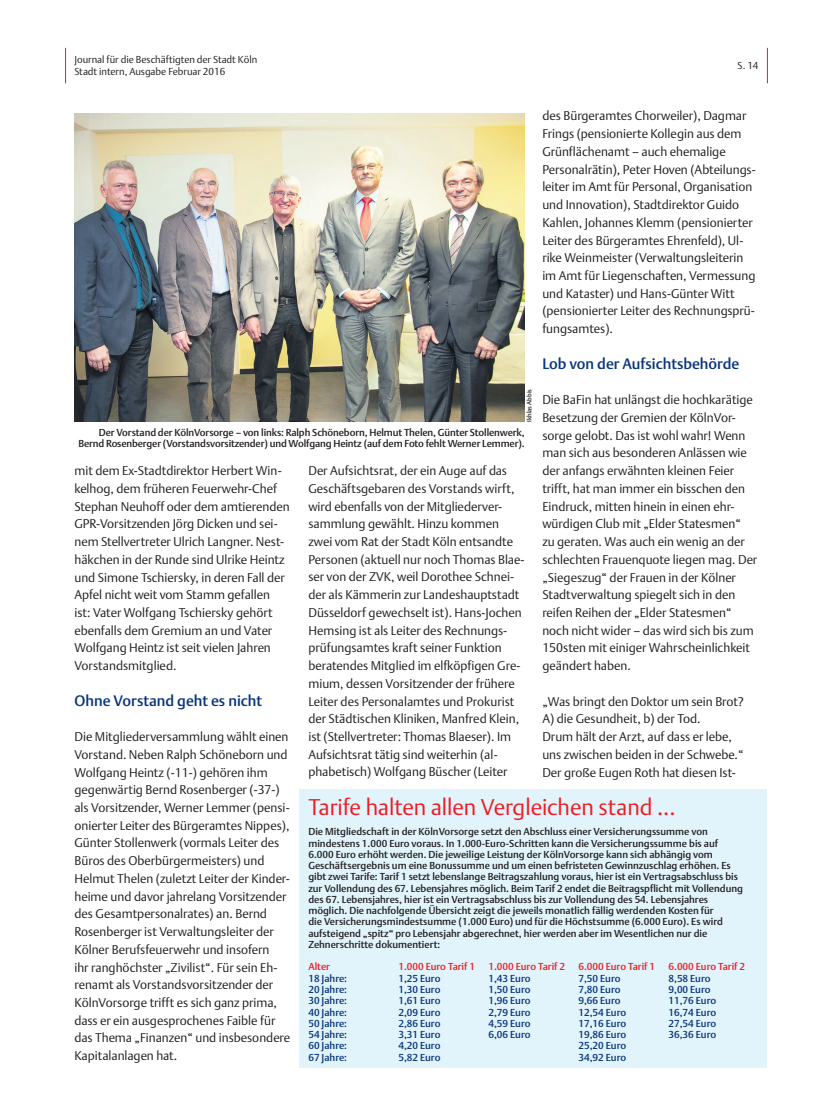
<style>
.page{position:relative;width:833px;height:1117px;background:#fff}
.page>*{position:absolute;margin:0;border:0;box-sizing:border-box;transform-origin:0 0}
.t1{font:22.5px "DTL Argo T Light";color:#ee1d23}
.t2{font:15px "DTL Argo T Medium";color:#08357c}
.t3{font:12.5px/17.8px "DTL Argo T Light";color:#231f20}
.t4{font:10px/11.2px "DTL Argo T Medium";color:#231f20}
.t5{font:10px "DTL Argo T Medium";color:#08357c}
.t6{font:10px/12px "DTL Argo T Light";color:#231f20}
.t7{font:10px "DTL Argo T Medium";color:#ee1d23}
.t8{font:6.25px "DTL Argo T Medium";color:#231f20}
</style>
<div class="page">
<hr style="left:767px;top:48px;width:1px;height:35px;background:#ee1d23">
<hr style="left:65px;top:48px;width:1px;height:35px;background:#ee1d23">
<img style="left:74px;top:113px;width:450px;height:309px">
<div style="left:299px;top:788px;width:468px;height:279px;background:#e1f4fc"></div>
<p class="t6" style="left:74px;top:53px;width:184px">Journal für die Beschäftigten der Stadt Köln<br>Stadt intern, Ausgabe Februar 2016</p>
<p class="t6" style="left:737px;top:59px;width:22px">S. 14</p>
<p class="t3" style="left:542px;top:107px;width:215px">des Bürgeramtes Chorweiler), Dagmar Frings (pensionierte Kollegin aus dem Grünflächenamt – auch ehemalige Personalrätin), Peter Hoven (Abteilungs&shy;leiter im Amt für Personal, Organisation und Innovation), Stadtdirektor Guido Kahlen, Johannes Klemm (pensionierter Leiter des Bürgeramtes Ehrenfeld), Ul&shy;rike Weinmeister (Verwaltungsleiterin im Amt für Liegenschaften, Vermessung und Kataster) und Hans-Günter Witt (pensionierter Leiter des Rechnungsprü&shy;fungsamtes).</p>
<p class="t2" style="left:542px;top:354px;width:199px">Lob von der Aufsichtsbehörde</p>
<p class="t3" style="left:542px;top:391px;width:216px">Die BaFin hat unlängst die hochkarätige Besetzung der Gremien der KölnVor&shy;sorge gelobt. Das ist wohl wahr! Wenn man sich aus besonderen Anlässen wie der anfangs erwähnten kleinen Feier trifft, hat man immer ein bisschen den Eindruck, mitten hinein in einen ehr&shy;würdigen Club mit „Elder Statesmen“<br>zu geraten. Was auch ein wenig an der schlechten Frauenquote liegen mag. Der „Siegeszug“ der Frauen in der Kölner Stadtverwaltung spiegelt sich in den reifen Reihen der „Elder Statesmen“ noch nicht wider – das wird sich bis zum 150sten mit einiger Wahrscheinlichkeit geändert haben.</p>
<p class="t3" style="left:542px;top:692px;width:203px">„Was bringt den Doktor um sein Brot?<br>A) die Gesundheit, b) der Tod.<br>Drum hält der Arzt, auf dass er lebe, uns zwischen beiden in der Schwebe.“ Der große Eugen Roth hat diesen Ist-</p>
<p class="t8" style="left:525px;top:422px;width:34px;rotate:-90deg">Ikhlas Abbis</p>
<p class="t4" style="left:78px;top:426px;width:448px;text-align:right">Der Vorstand der KölnVorsorge – von links: Ralph Schöneborn, Helmut Thelen, Günter Stollenwerk,<br>Bernd Rosenberger (Vorstandsvorsitzender) und Wolfgang Heintz (auf dem Foto fehlt Werner Lemmer).</p>
<p class="t3" style="left:308px;top:461px;width:218px">Der Aufsichtsrat, der ein Auge auf das Geschäftsgebaren des Vorstands wirft, wird ebenfalls von der Mitgliederver&shy;sammlung gewählt. Hinzu kommen zwei vom Rat der Stadt Köln entsandte Personen (aktuell nur noch Thomas Blae&shy;ser von der ZVK, weil Dorothee Schnei&shy;der als Kämmerin zur Landeshauptstadt Düsseldorf gewechselt ist). Hans-Jochen Hemsing ist als Leiter des Rechnungs&shy;prüfungsamtes kraft seiner Funktion beratendes Mitglied im elfköpfigen Gre&shy;mium, dessen Vorsitzender der frühere Leiter des Personalamtes und Prokurist der Städtischen Kliniken, Manfred Klein, ist (Stellvertreter: Thomas Blaeser). Im Aufsichtsrat tätig sind weiterhin (al&shy;phabetisch) Wolfgang Büscher (Leiter</p>
<p class="t3" style="left:74px;top:461px;width:217px">mit dem Ex-Stadtdirektor Herbert Win&shy;kelhog, dem früheren Feuerwehr-Chef Stephan Neuhoff oder dem amtierenden GPR-Vorsitzenden Jörg Dicken und sei&shy;nem Stellvertreter Ulrich Langner. Nest&shy;häkchen in der Runde sind Ulrike Heintz und Simone Tschiersky, in deren Fall der Apfel nicht weit vom Stamm gefallen<br>ist: Vater Wolfgang Tschiersky gehört ebenfalls dem Gremium an und Vater Wolfgang Heintz ist seit vielen Jahren Vorstandsmitglied.</p>
<p class="t2" style="left:74px;top:691px;width:189px">Ohne Vorstand geht es nicht</p>
<p class="t3" style="left:74px;top:727px;width:217px">Die Mitgliederversammlung wählt einen Vorstand. Neben Ralph Schöneborn und Wolfgang Heintz (-11-) gehören ihm gegenwärtig Bernd Rosenberger (-37-) als Vorsitzender, Werner Lemmer (pensi&shy;onierter Leiter des Bürgeramtes Nippes), Günter Stollenwerk (vormals Leiter des Büros des Oberbürgermeisters) und Helmut Thelen (zuletzt Leiter der Kinder&shy;heime und davor jahrelang Vorsitzender des Gesamtpersonalrates) an. Bernd Rosenberger ist Verwaltungsleiter der Kölner Berufsfeuerwehr und insofern<br>ihr ranghöchster „Zivilist“. Für sein Eh&shy;renamt als Vorstandsvorsitzender der KölnVorsorge trifft es sich ganz prima, dass er ein ausgesprochenes Faible für das Thema „Finanzen“ und insbesondere Kapitalanlagen hat.</p>
<h1 class="t1" style="left:308px;top:793px;width:368px">Tarife halten allen Vergleichen stand ...</h1>
<p class="t4" style="left:308px;top:826px;width:436px">Die Mitgliedschaft in der KölnVorsorge setzt den Abschluss einer Versicherungssumme von mindestens 1.000 Euro voraus. In 1.000-Euro-Schritten kann die Versicherungssumme bis auf 6.000 Euro erhöht werden. Die jeweilige Leistung der KölnVorsorge kann sich abhängig vom Geschäftsergebnis um eine Bonussumme und um einen befristeten Gewinnzuschlag erhöhen. Es gibt zwei Tarife: Tarif 1 setzt lebenslange Beitragszahlung voraus, hier ist ein Vertragsabschluss bis zur Vollendung des 67. Lebensjahres möglich. Beim Tarif 2 endet die Beitragspflicht mit Vollendung des 67. Lebensjahres, hier ist ein Vertragsabschluss bis zur Vollendung des 54. Lebensjahres möglich. Die nachfolgende Übersicht zeigt die jeweils monatlich fällig werdenden Kosten für<br>die Versicherungsmindestsumme (1.000 Euro) und für die Höchstsumme (6.000 Euro). Es wird aufsteigend „spitz“ pro Lebensjahr abgerechnet, hier werden aber im Wesentlichen nur die Zehnerschritte dokumentiert:</p>
<p class="t7" style="left:308px;top:960px;width:23px">Alter</p>
<p class="t7" style="left:398px;top:960px;width:78px">1.000 Euro Tarif 1</p>
<p class="t7" style="left:488px;top:960px;width:78px">1.000 Euro Tarif 2</p>
<p class="t7" style="left:578px;top:960px;width:78px">6.000 Euro Tarif 1</p>
<p class="t7" style="left:668px;top:960px;width:78px">6.000 Euro Tarif 2</p>
<p class="t5" style="left:308px;top:971px;width:40px">18 Jahre:</p>
<p class="t5" style="left:398px;top:971px;width:44px">1,25 Euro</p>
<p class="t5" style="left:488px;top:971px;width:44px">1,43 Euro</p>
<p class="t5" style="left:578px;top:971px;width:44px">7,50 Euro</p>
<p class="t5" style="left:668px;top:971px;width:44px">8,58 Euro</p>
<p class="t5" style="left:308px;top:983px;width:40px">20 Jahre:</p>
<p class="t5" style="left:398px;top:983px;width:44px">1,30 Euro</p>
<p class="t5" style="left:488px;top:983px;width:44px">1,50 Euro</p>
<p class="t5" style="left:578px;top:983px;width:44px">7,80 Euro</p>
<p class="t5" style="left:668px;top:983px;width:44px">9,00 Euro</p>
<p class="t5" style="left:308px;top:994px;width:40px">30 Jahre:</p>
<p class="t5" style="left:398px;top:994px;width:44px">1,61 Euro</p>
<p class="t5" style="left:488px;top:994px;width:44px">1,96 Euro</p>
<p class="t5" style="left:578px;top:994px;width:44px">9,66 Euro</p>
<p class="t5" style="left:668px;top:994px;width:49px">11,76 Euro</p>
<p class="t5" style="left:308px;top:1005px;width:40px">40 Jahre:</p>
<p class="t5" style="left:398px;top:1005px;width:44px">2,09 Euro</p>
<p class="t5" style="left:488px;top:1005px;width:44px">2,79 Euro</p>
<p class="t5" style="left:578px;top:1005px;width:49px">12,54 Euro</p>
<p class="t5" style="left:668px;top:1005px;width:49px">16,74 Euro</p>
<p class="t5" style="left:308px;top:1016px;width:40px">50 Jahre:</p>
<p class="t5" style="left:398px;top:1016px;width:44px">2,86 Euro</p>
<p class="t5" style="left:488px;top:1016px;width:44px">4,59 Euro</p>
<p class="t5" style="left:578px;top:1016px;width:49px">17,16 Euro</p>
<p class="t5" style="left:668px;top:1016px;width:49px">27,54 Euro</p>
<p class="t5" style="left:308px;top:1028px;width:40px">54 Jahre:</p>
<p class="t5" style="left:398px;top:1028px;width:44px">3,31 Euro</p>
<p class="t5" style="left:488px;top:1028px;width:44px">6,06 Euro</p>
<p class="t5" style="left:578px;top:1028px;width:49px">19,86 Euro</p>
<p class="t5" style="left:668px;top:1028px;width:49px">36,36 Euro</p>
<p class="t5" style="left:308px;top:1039px;width:40px">60 Jahre:</p>
<p class="t5" style="left:398px;top:1039px;width:44px">4,20 Euro</p>
<p class="t5" style="left:578px;top:1039px;width:49px">25,20 Euro</p>
<p class="t5" style="left:308px;top:1050px;width:40px">67 Jahre:</p>
<p class="t5" style="left:398px;top:1050px;width:44px">5,82 Euro</p>
<p class="t5" style="left:578px;top:1050px;width:49px">34,92 Euro</p>
</div>
